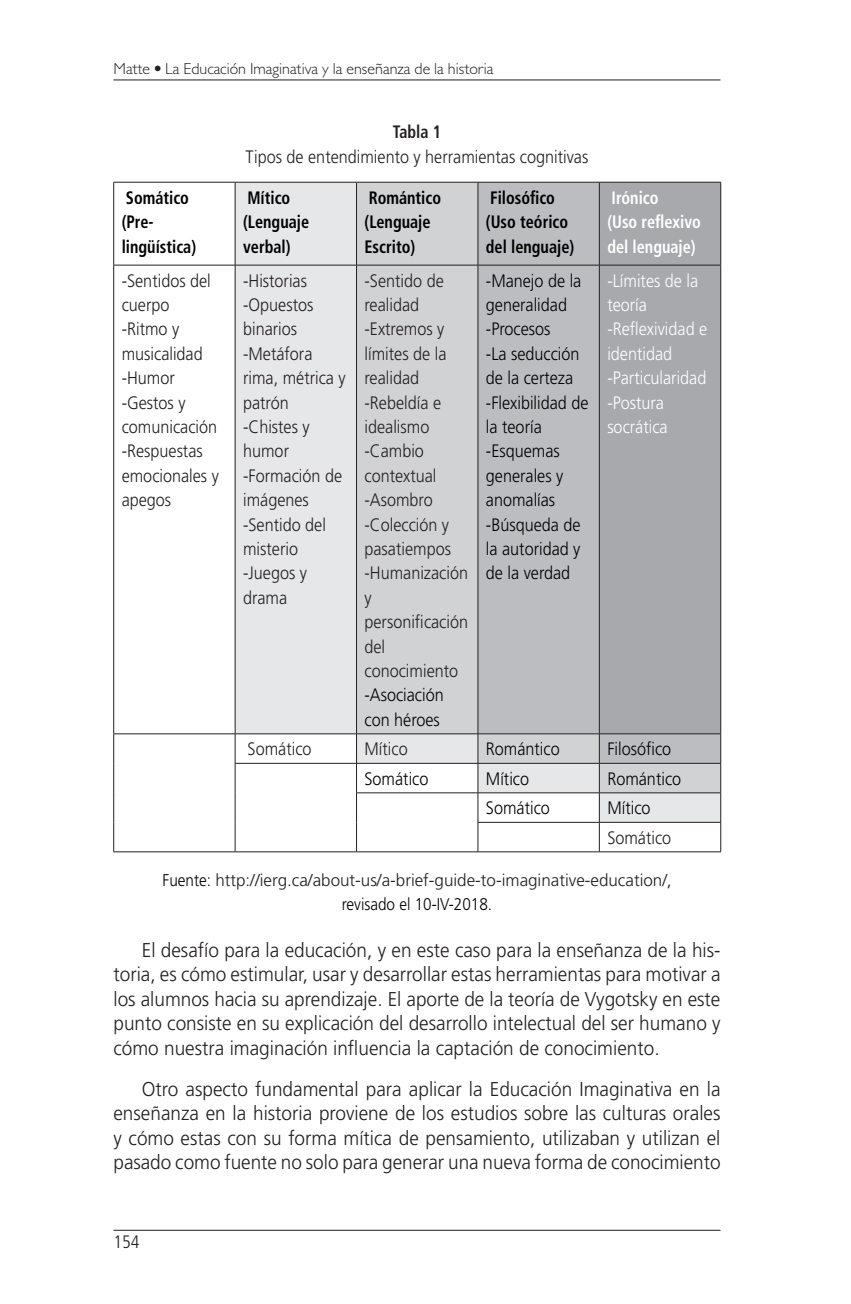
<style>
.page{position:relative;width:851px;height:1304px;background:#fff}
.page>*{position:absolute;margin:0;border:0;box-sizing:border-box;transform-origin:0 0}
._00_TEXTO_GRAL{font:300 20px/24.4px "Frutiger LT Std";color:#231f20;text-align:justify;scale:.95 1}
._1_TEXTO_TABLA{font:300 18px/24.4px "Frutiger LT Std";color:#231f20;scale:.9 1}
._1_TEXTO_TABLA-2{font:300 18px/24.4px "Frutiger LT Std";color:#000;scale:.9 1}
._1_TEXTO_TABLA-3{font:700 condensed 18px/24.4px "Frutiger LT Std";color:#000;scale:.9 1}
._1_TEXTO_TABLA-4{font:300 18px/24.4px "Frutiger LT Std";color:#fff;scale:.9 1}
._06_TITULO_GRAFICO{font:300 18px/24.4px "Frutiger LT Std";color:#231f20;text-align:center;scale:.9 1}
._1_TEXTO_TABLA-5{font:700 condensed 18px/24.4px "Frutiger LT Std";color:#fff;scale:.9 1}
.t1{font:300 condensed 18px "Frutiger LT Std";color:#231f20}
._06_FUENTE{font:300 17px/24.4px "Frutiger LT Std";color:#231f20;text-align:center}
.t2{font:300 16px "Gill Sans MT Pro";color:#231f20}
.s1{font-family:"Frutiger LT Std";font-stretch:condensed}
.s2{font-weight:700;font-stretch:condensed}
.s3{color:#000}
</style>
<div class="page">
<hr style="left:113px;top:1230px;width:607px;height:1px;background:#231f20">
<hr style="left:113px;top:80px;width:607px;height:1px;background:#231f20">
<svg style="left:236px;top:183px;width:484px;height:639px;fill:#e6e7e9"></svg>
<svg style="left:357px;top:183px;width:363px;height:609px;background:#d4d5d7"></svg>
<div style="left:478px;top:183px;width:242px;height:580px;background:#bcbdc0"></div>
<div style="left:600px;top:183px;width:120px;height:550px;background:#a8a9ad"></div>
<hr style="left:113px;top:182px;width:122px;height:1px;background:#231f20">
<hr style="left:113px;top:182px;width:1px;height:83px;background:#231f20">
<hr style="left:235px;top:182px;width:121px;height:1px;background:#231f20">
<hr style="left:235px;top:182px;width:1px;height:83px;background:#231f20">
<hr style="left:356px;top:182px;width:122px;height:1px;background:#231f20">
<hr style="left:356px;top:182px;width:1px;height:83px;background:#231f20">
<hr style="left:478px;top:182px;width:121px;height:1px;background:#231f20">
<hr style="left:477px;top:182px;width:1px;height:83px;background:#231f20">
<hr style="left:599px;top:182px;width:121px;height:1px;background:#231f20">
<hr style="left:599px;top:182px;width:1px;height:83px;background:#231f20">
<hr style="left:720px;top:182px;width:1px;height:83px;background:#231f20">
<hr style="left:113px;top:265px;width:122px;height:1px;background:#231f20">
<hr style="left:113px;top:265px;width:1px;height:469px;background:#231f20">
<hr style="left:235px;top:265px;width:121px;height:1px;background:#231f20">
<hr style="left:235px;top:265px;width:1px;height:469px;background:#231f20">
<hr style="left:356px;top:265px;width:122px;height:1px;background:#231f20">
<hr style="left:356px;top:265px;width:1px;height:469px;background:#231f20">
<hr style="left:478px;top:265px;width:121px;height:1px;background:#231f20">
<hr style="left:477px;top:265px;width:1px;height:469px;background:#231f20">
<hr style="left:599px;top:265px;width:121px;height:1px;background:#231f20">
<hr style="left:599px;top:265px;width:1px;height:469px;background:#231f20">
<hr style="left:720px;top:265px;width:1px;height:469px;background:#231f20">
<hr style="left:113px;top:733px;width:122px;height:1px;background:#231f20">
<svg style="left:113px;top:734px;width:1px;height:29px"></svg>
<hr style="left:113px;top:763px;width:1px;height:30px;background:#231f20">
<svg style="left:113px;top:793px;width:1px;height:29px"></svg>
<hr style="left:113px;top:822px;width:1px;height:30px;background:#231f20">
<hr style="left:113px;top:851px;width:122px;height:1px;background:#231f20">
<hr style="left:235px;top:733px;width:121px;height:1px;background:#231f20">
<hr style="left:356px;top:733px;width:122px;height:1px;background:#231f20">
<hr style="left:478px;top:733px;width:121px;height:1px;background:#231f20">
<hr style="left:599px;top:733px;width:121px;height:1px;background:#231f20">
<hr style="left:235px;top:763px;width:121px;height:1px;background:#231f20">
<svg style="left:235px;top:734px;width:1px;height:88px"></svg>
<hr style="left:235px;top:822px;width:1px;height:30px;background:#231f20">
<hr style="left:235px;top:851px;width:121px;height:1px;background:#231f20">
<hr style="left:356px;top:763px;width:122px;height:1px;background:#231f20">
<hr style="left:478px;top:763px;width:121px;height:1px;background:#231f20">
<hr style="left:599px;top:763px;width:121px;height:1px;background:#231f20">
<hr style="left:356px;top:792px;width:122px;height:1px;background:#231f20">
<svg style="left:356px;top:734px;width:1px;height:88px"></svg>
<hr style="left:356px;top:822px;width:1px;height:30px;background:#231f20">
<hr style="left:356px;top:851px;width:122px;height:1px;background:#231f20">
<hr style="left:478px;top:792px;width:121px;height:1px;background:#231f20">
<hr style="left:599px;top:792px;width:121px;height:1px;background:#231f20">
<hr style="left:477px;top:822px;width:122px;height:1px;background:#231f20">
<svg style="left:477px;top:734px;width:1px;height:118px"></svg>
<hr style="left:599px;top:822px;width:121px;height:1px;background:#231f20">
<svg style="left:599px;top:734px;width:1px;height:117px"></svg>
<svg style="left:720px;top:734px;width:1px;height:118px"></svg>
<hr style="left:478px;top:851px;width:121px;height:1px;background:#231f20">
<hr style="left:599px;top:851px;width:121px;height:1px;background:#231f20">
<p class="t2" style="left:113px;top:59px;width:381px">Matte <span class="s1">•</span> La Educación Imaginativa y la enseñanza de la historia</p>
<p class="_1_TEXTO_TABLA-3" style="left:126px;top:185px;width:72px">Somático</p>
<p class="_1_TEXTO_TABLA-3" style="left:122px;top:210px;width:84px">(Pre&shy;lingüística)</p>
<p class="_1_TEXTO_TABLA" style="left:122px;top:268px;width:101px">-Sentidos del cuerpo</p>
<p class="_1_TEXTO_TABLA" style="left:122px;top:317px;width:92px">-Ritmo y musicalidad</p>
<p class="_1_TEXTO_TABLA" style="left:122px;top:366px;width:61px">-Humor</p>
<p class="_1_TEXTO_TABLA" style="left:122px;top:390px;width:108px">-Gestos y comunicación</p>
<p class="_1_TEXTO_TABLA" style="left:122px;top:439px;width:109px">-Respuestas emocionales y apegos</p>
<p class="_06_TITULO_GRAFICO" style="left:245px;top:120px;width:382px"><span class="s2">Tabla 1<br></span>Tipos de entendimiento y herramientas cognitivas</p>
<p class="_1_TEXTO_TABLA-3" style="left:247px;top:185px;width:49px">Mítico</p>
<p class="_1_TEXTO_TABLA-3" style="left:243px;top:210px;width:75px">(Lenguaje verbal)</p>
<p class="_1_TEXTO_TABLA-3" style="left:368px;top:185px;width:82px">Romántico</p>
<p class="_1_TEXTO_TABLA-3" style="left:364px;top:210px;width:75px">(Lenguaje<br>Escrito)</p>
<p class="_1_TEXTO_TABLA-3" style="left:490px;top:185px;width:74px">Filosófico</p>
<p class="_1_TEXTO_TABLA-3" style="left:486px;top:210px;width:100px">(Uso teórico del lenguaje)</p>
<p class="_1_TEXTO_TABLA-5" style="left:611px;top:185px;width:54px">Irónico</p>
<p class="_1_TEXTO_TABLA-5" style="left:607px;top:210px;width:105px">(Uso reflexivo del lenguaje)</p>
<p class="_1_TEXTO_TABLA" style="left:243px;top:268px;width:72px">-Historias</p>
<p class="_1_TEXTO_TABLA" style="left:243px;top:293px;width:80px">-Opuestos binarios</p>
<p class="_1_TEXTO_TABLA" style="left:243px;top:342px;width:115px">-Metáfora rima, métrica y patrón</p>
<p class="_1_TEXTO_TABLA" style="left:243px;top:415px;width:75px">-Chistes y humor</p>
<p class="_1_TEXTO_TABLA" style="left:243px;top:464px;width:111px">-Formación de imágenes</p>
<p class="_1_TEXTO_TABLA" style="left:243px;top:512px;width:94px">-Sentido del misterio</p>
<p class="_1_TEXTO_TABLA" style="left:243px;top:561px;width:73px">-Juegos y drama</p>
<p class="_1_TEXTO_TABLA" style="left:364px;top:268px;width:90px">-Sentido de realidad</p>
<p class="_1_TEXTO_TABLA" style="left:364px;top:317px;width:92px;text-align:justify">-Extremos y límites de la realidad</p>
<p class="_1_TEXTO_TABLA" style="left:364px;top:390px;width:87px">-Rebeldía e idealismo</p>
<p class="_1_TEXTO_TABLA" style="left:364px;top:439px;width:81px">-Cambio contextual</p>
<p class="_1_TEXTO_TABLA" style="left:364px;top:488px;width:77px">-Asombro</p>
<p class="_1_TEXTO_TABLA" style="left:364px;top:512px;width:98px">-Colección y pasatiempos</p>
<p class="_1_TEXTO_TABLA" style="left:364px;top:561px;width:117px">-Humanización y personificación del conocimiento</p>
<p class="_1_TEXTO_TABLA-2" style="left:364px;top:683px;width:90px">-Asociación con héroes</p>
<p class="_1_TEXTO_TABLA-2" style="left:486px;top:268px;width:108px">-Manejo de la generalidad</p>
<p class="_1_TEXTO_TABLA-2" style="left:486px;top:317px;width:73px">-Procesos</p>
<p class="_1_TEXTO_TABLA-2" style="left:486px;top:342px;width:106px">-La seducción de la certeza</p>
<p class="_1_TEXTO_TABLA-2" style="left:486px;top:390px;width:115px">-Flexibilidad de la teoría</p>
<p class="_1_TEXTO_TABLA-2" style="left:486px;top:439px;width:88px">-Esquemas generales y anomalías</p>
<p class="_1_TEXTO_TABLA-2" style="left:486px;top:512px;width:107px;text-align:justify">-Búsqueda de la autoridad y de la verdad</p>
<p class="_1_TEXTO_TABLA-4" style="left:607px;top:268px;width:102px">-Límites de la teoría</p>
<p class="_1_TEXTO_TABLA-4" style="left:607px;top:317px;width:113px">-Reflexividad e identidad</p>
<p class="_1_TEXTO_TABLA-4" style="left:607px;top:366px;width:111px">-Particularidad</p>
<p class="_1_TEXTO_TABLA-4" style="left:607px;top:390px;width:68px">-Postura socrática</p>
<p class="_1_TEXTO_TABLA" style="left:247px;top:737px;width:72px">Somático</p>
<p class="_1_TEXTO_TABLA" style="left:364px;top:737px;width:49px">Mítico</p>
<p class="_1_TEXTO_TABLA-2" style="left:486px;top:737px;width:84px">Romántico</p>
<p class="_1_TEXTO_TABLA-2" style="left:607px;top:737px;width:73px">Filosófico</p>
<p class="_1_TEXTO_TABLA-2" style="left:364px;top:767px;width:72px">Somático</p>
<p class="_1_TEXTO_TABLA-2" style="left:486px;top:767px;width:49px">Mítico</p>
<p class="_1_TEXTO_TABLA-2" style="left:607px;top:767px;width:84px">Romántico</p>
<p class="_1_TEXTO_TABLA-2" style="left:486px;top:796px;width:72px">Somático</p>
<p class="_1_TEXTO_TABLA-2" style="left:607px;top:796px;width:49px">Mítico</p>
<p class="_1_TEXTO_TABLA" style="left:607px;top:826px;width:72px">Somático</p>
<p class="_06_FUENTE" style="left:162px;top:868px;width:510px"><span class="s3">Fuente:</span> http://ierg.ca/about-us/a-brief-guide-to-imaginative-education/<span class="s3">, revisado el 10-IV-2018.</span></p>
<p class="_00_TEXTO_GRAL" style="left:113px;top:938px;width:640px;text-indent:28px">El desafío para la educación, y en este caso para la enseñanza de la his&shy;toria, es cómo estimular, usar y desarrollar estas herramientas para motivar a los alumnos hacia su aprendizaje. El aporte de la teoría de Vygotsky en este punto consiste en su explicación del desarrollo intelectual del ser humano y cómo nuestra imaginación influencia la captación de conocimiento.</p>
<p class="_00_TEXTO_GRAL" style="left:113px;top:1077px;width:640px;text-indent:28px">Otro aspecto fundamental para aplicar la Educación Imaginativa en la enseñanza en la historia proviene de los estudios sobre las culturas orales y cómo estas con su forma mítica de pensamiento, utilizaban y utilizan el pasado como fuente no solo para generar una nueva forma de conocimiento</p>
<p class="t1" style="left:113px;top:1231px;width:27px">154</p>
</div>
